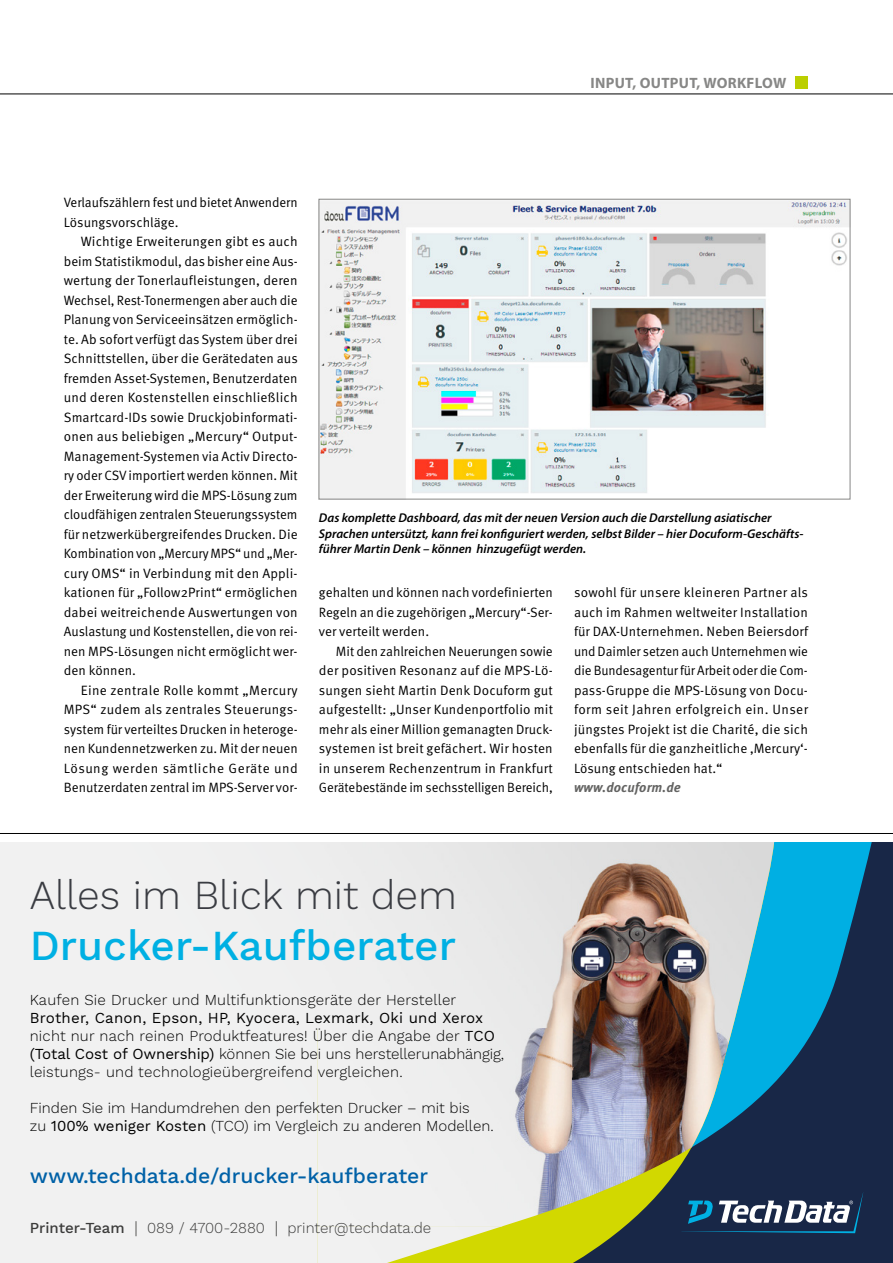
<style>
.page{position:relative;width:893px;height:1263px;background:#fff}
.page>*{position:absolute;margin:0;border:0;box-sizing:border-box;transform-origin:0 0}
.t1{font:500 42px "Work Sans";color:#00b0e3}
.t2{font:300 40.5px "Work Sans";color:#3a3c42}
.t3{font:500 21px "Work Sans";color:#0061a7}
.t4{font:300 15px/18px "Work Sans";letter-spacing:.005em;color:#000}
.t5{font:300 15px "Work Sans";color:#3b3b3a}
.t6{font:700 15px "Myriad Pro";color:#878786}
.t7{font:13.5px/19.5px "Meta OT Norm";color:#000;text-align:justify}
.t8{font:italic 700 13.5px "Meta OT";letter-spacing:.005em;color:#636362}
.t9{font:italic 600 12.75px/15.8px "Myriad Pro";color:#000}
.s1{font-weight:400}
.s2{font-weight:500}
.s3{font-family:"Helvetica Neue LT Std"}
</style>
<div class="page">
<div style="left:795px;top:77px;width:13px;height:12px;background:#bbcf00"></div>
<hr style="left:0;top:94px;width:893px;height:1px;background:#000">
<svg style="left:812px;top:842px;width:81px;height:421px;background:#134266"></svg>
<svg style="left:774px;top:842px;width:38px;height:421px;background:#0a75a0"></svg>
<svg style="left:0;top:842px;width:774px;height:421px"></svg>
<img style="left:318px;top:842px;width:254px;height:384px">
<img style="left:572px;top:842px;width:202px;height:236px">
<img style="left:572px;top:1077px;width:147px;height:100px">
<img style="left:572px;top:1176px;width:64px;height:27px">
<img style="left:318px;top:1226px;width:185px;height:37px">
<svg style="left:681px;top:1192px;width:182px;height:41px"></svg>
<hr style="left:0;top:833px;width:893px;height:1px;background:#000">
<img style="left:321px;top:201px;width:527px;height:296px">
<div style="left:319px;top:199px;width:531px;height:300px;border:1px solid #878786"></div>
<p class="t6" style="left:590px;top:73px;width:15px">INPUT</p>
<p class="t6" style="left:632px;top:73px;width:29px">, OUTPUT</p>
<p class="t6" style="left:697px;top:73px;width:32px">, WORKFLOW</p>
<p class="t7" style="left:64px;top:193px;width:235px">Verlaufszählern fest und bietet Anwendern<br>Lösungsvorschläge.</p>
<p class="t7" style="left:64px;top:232px;width:235px;text-indent:17px">Wichtige Erweiterungen gibt es auch beim Statistikmodul, das bisher eine Aus&shy;wertung der Tonerlaufleistungen, deren Wechsel, Rest-Tonermengen aber auch die Planung von Serviceeinsätzen ermöglich&shy;te. Ab sofort verfügt das System über drei Schnittstellen, über die Gerätedaten aus fremden Asset-Systemen, Benutzerdaten und deren Kostenstellen einschließlich Smartcard-IDs sowie Druckjobinformati&shy;onen aus beliebigen „Mercury“ Output-Management-Systemen via Activ Directo&shy;ry oder CSV importiert werden können. Mit der Erweiterung wird die MPS-Lösung zum cloudfähigen zentralen Steuerungssystem für netzwerkübergreifendes Drucken. Die Kombination von „Mercury MPS“ und „Mer&shy;cury OMS“ in Verbindung mit den Appli&shy;kationen für „Follow2Print“ ermöglichen dabei weitreichende Auswertungen von Auslastung und Kostenstellen, die von rei&shy;nen MPS-Lösungen nicht ermöglicht wer&shy;den können.</p>
<p class="t7" style="left:64px;top:680px;width:236px;text-align:left;text-indent:17px">Eine zentrale Rolle kommt „Mercury MPS“ zudem als zentrales Steuerungs&shy;system für verteiltes Drucken in heteroge&shy;nen Kundennetzwerken zu. Mit der neuen Lösung werden sämtliche Geräte und Benutzerdaten zentral im MPS-Server vor-</p>
<p class="t9" style="left:319px;top:509px;width:486px">Das komplette Dashboard, das mit der neuen Version auch die Darstellung asiatischer<br>Sprachen untersützt, kann frei konfiguriert werden, selbst Bilder – hier Docuform-Geschäfts&shy;führer Martin Denk – können hinzugefügt werden.</p>
<p class="t7" style="left:319px;top:583px;width:235px">gehalten und können nach vordefinierten Regeln an die zugehörigen „Mercury“-Ser&shy;ver verteilt werden.</p>
<p class="t7" style="left:319px;top:641px;width:236px;text-indent:17px">Mit den zahlreichen Neuerungen sowie der positiven Resonanz auf die MPS-Lö&shy;sungen sieht Martin Denk Docuform gut aufgestellt: „Unser Kundenportfolio mit mehr als einer Million gemanagten Druck&shy;systemen ist breit gefächert. Wir hosten in unserem Rechenzentrum in Frankfurt Gerätebestände im sechsstelligen Bereich,</p>
<p class="t7" style="left:574px;top:583px;width:236px">sowohl für unsere kleineren Partner als auch im Rahmen weltweiter Installation für DAX-Unternehmen. Neben Beiersdorf und Daimler setzen auch Unternehmen wie die Bundesagentur für Arbeit oder die Com&shy;pass-Gruppe die MPS-Lösung von Docu&shy;form seit Jahren erfolgreich ein. Unser jüngstes Projekt ist die Charité, die sich ebenfalls für die ganzheitliche ‚Mercury‘- Lösung entschieden hat.“</p>
<p class="t8" style="left:574px;top:779px;width:108px">www.docuform.de</p>
<h2 class="t2" style="left:30px;top:872px;width:429px">Alles im Blick mit dem</h2>
<h1 class="t1" style="left:30px;top:921px;width:428px">Drucker-Kaufberater</h1>
<p class="t4" style="left:30px;top:991px;width:428px">Kaufen Sie Drucker und Multifunktionsgeräte der Hersteller</p>
<p class="t4" style="left:30px;top:1009px;width:476px"><span class="s1">Brother, Canon, Epson, HP, Kyocera, Lexmark, Oki und Xerox </span>nicht nur nach reinen Produktfeatures! Über die Angabe der <span class="s1">TCO (Total Cost of Ownership)</span> können Sie bei uns herstellerunabhängig, leistungs- und technologieübergreifend vergleichen.</p>
<p class="t4" style="left:30px;top:1099px;width:465px">Finden Sie im Handumdrehen den perfekten Drucker – mit bis<br>zu <span class="s1">100% weniger Kosten</span> (TCO) im Vergleich zu anderen Modellen.</p>
<h3 class="t3" style="left:30px;top:1164px;width:400px">www.techdata.de/drucker-kaufberater</h3>
<p class="t5" style="left:30px;top:1219px;width:403px"><span class="s2">Printer-Team</span> <span class="s3">|</span> 089 / 4700-2880 <span class="s3">|</span> printer@techdata.de</p>
</div>
